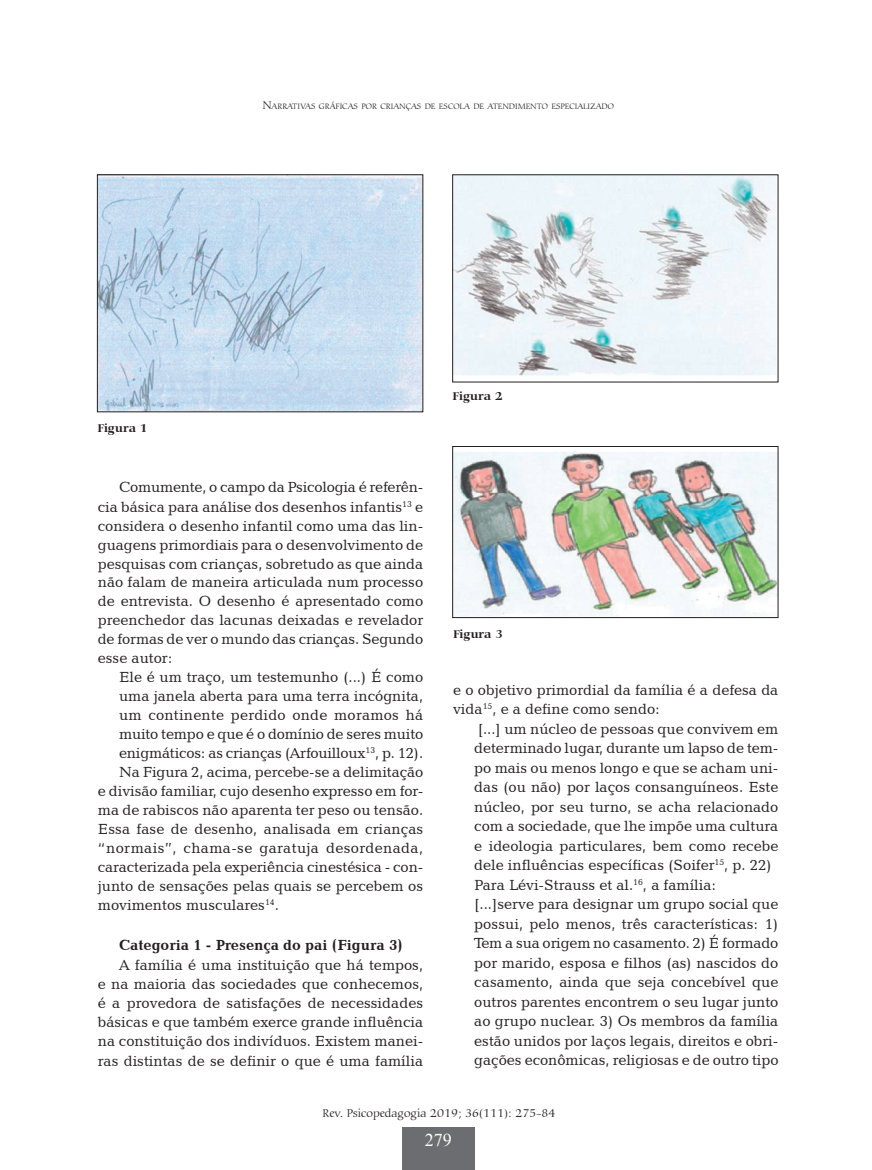
<style>
.page{position:relative;width:872px;height:1170px;background:#fff}
.page>*{position:absolute;margin:0;border:0;box-sizing:border-box;transform-origin:0 0}
.t1{font:18px "Times New Roman";color:#fff}
.t2{font:15px/19.5px "Candida BT";color:#231f20;text-align:justify}
.t3{font:15px "Candida BT";letter-spacing:.025em;color:#231f20}
.t4{font:700 15px "Candida BT";color:#231f20}
.t5{font:300 12px "Carmina BT";color:#231f20}
.t6{font:700 12px "Carmina BT";color:#231f20}
.t7{font:300 8.4px "Carmina BT";color:#231f20}
.s1{font-size:12px}
</style>
<div class="page">
<div style="left:402px;top:1126px;width:72px;height:43px;background:#6c6d70"></div>
<img style="left:99px;top:176px;width:322px;height:234px">
<div style="left:97px;top:174px;width:326px;height:238px;border:1px solid #231f20"></div>
<img style="left:454px;top:176px;width:322px;height:200px">
<img style="left:454px;top:452px;width:322px;height:164px">
<div style="left:452px;top:446px;width:326px;height:172px;border:1px solid #231f20"></div>
<p class="t7" style="left:262px;top:101px;width:353px"><span class="s1">N</span>ARRATIVAS GRÁFICAS POR CRIANÇAS DE ESCOLA DE ATENDIMENTO ESPECIALIZADO</p>
<p class="t6" style="left:97px;top:421px;width:52px">Figura 1</p>
<p class="t2" style="left:98px;top:477px;width:327px;line-height:19px;text-indent:21px">Comumente, o campo da Psicologia é referên&shy;cia básica para análise dos desenhos infantis<sup>13</sup> e considera o desenho infantil como uma das lin&shy;guagens primordiais para o desenvolvimento de pesquisas com crianças, sobretudo as que ainda não falam de maneira articulada num processo de entrevista. O desenho é apresentado como preenchedor das lacunas deixadas e revelador de formas de ver o mundo das crianças. Segundo esse autor:</p>
<p class="t2" style="left:119px;top:667px;width:306px">Ele é um traço, um testemunho (...) É como</p>
<p class="t2" style="left:119px;top:686px;width:306px">uma janela aberta para uma terra incógnita,</p>
<p class="t2" style="left:119px;top:704px;width:306px">um continente perdido onde moramos há</p>
<p class="t2" style="left:119px;top:723px;width:306px">muito tempo e que é o domínio de seres muito</p>
<p class="t2" style="left:119px;top:742px;width:306px">enigmáticos: as crianças (Arfouilloux<sup>13</sup>, p. 12).</p>
<p class="t2" style="left:119px;top:761px;width:306px">Na Figura 2, acima, percebe-se a delimitação</p>
<p class="t2" style="left:98px;top:780px;width:327px">e divisão familiar, cujo desenho expresso em for-</p>
<p class="t2" style="left:98px;top:799px;width:327px">ma de rabiscos não aparenta ter peso ou tensão.</p>
<p class="t2" style="left:98px;top:818px;width:327px">Essa fase de desenho, analisada em crianças</p>
<p class="t3" style="left:98px;top:838px;width:327px">“normais”, chama-se garatuja desordenada,</p>
<p class="t2" style="left:98px;top:856px;width:327px">caracterizada pela experiência cinestésica - con-</p>
<p class="t2" style="left:98px;top:875px;width:327px">junto de sensações pelas quais se percebem os</p>
<p class="t2" style="left:98px;top:894px;width:182px">movimentos musculares<sup>14</sup>.</p>
<p class="t4" style="left:119px;top:935px;width:286px">Categoria 1 - Presença do pai (Figura 3)</p>
<p class="t2" style="left:98px;top:955px;width:327px;line-height:19px;text-indent:21px">A família é uma instituição que há tempos, e na maioria das sociedades que conhecemos, é a provedora de satisfações de necessidades básicas e que também exerce grande influência na constituição dos indivíduos. Existem manei&shy;ras distintas de se definir o que é uma família</p>
<p class="t6" style="left:452px;top:389px;width:52px">Figura 2</p>
<p class="t6" style="left:453px;top:627px;width:52px">Figura 3</p>
<p class="t2" style="left:453px;top:679px;width:327px">e o objetivo primordial da família é a defesa da vida<sup>15</sup>, e a define como sendo:</p>
<p class="t2" style="left:474px;top:718px;width:306px;text-align:left">[...] um núcleo de pessoas que convivem em determinado lugar, durante um lapso de tem&shy;po mais ou menos longo e que se acham uni&shy;das (ou não) por laços consanguíneos. Este núcleo, por seu turno, se acha relacionado com a sociedade, que lhe impõe uma cultura e ideologia particulares, bem como recebe dele influências específicas (Soifer<sup>15</sup>, p. 22)<br>Para Lévi-Strauss et al.<sup>16</sup>, a família: [...]serve para designar um grupo social que possui, pelo menos, três características: 1)<br>Tem a sua origem no casamento. 2) É formado por marido, esposa e filhos (as) nascidos do casamento, ainda que seja concebível que outros parentes encontrem o seu lugar junto ao grupo nuclear. 3) Os membros da família estão unidos por laços legais, direitos e obri&shy;gações econômicas, religiosas e de outro tipo</p>
<p class="t5" style="left:322px;top:1106px;width:234px">Rev. Psicopedagogia 2019; 36(111): 275-84</p>
<p class="t1" style="left:425px;top:1127px;width:28px">279</p>
</div>
